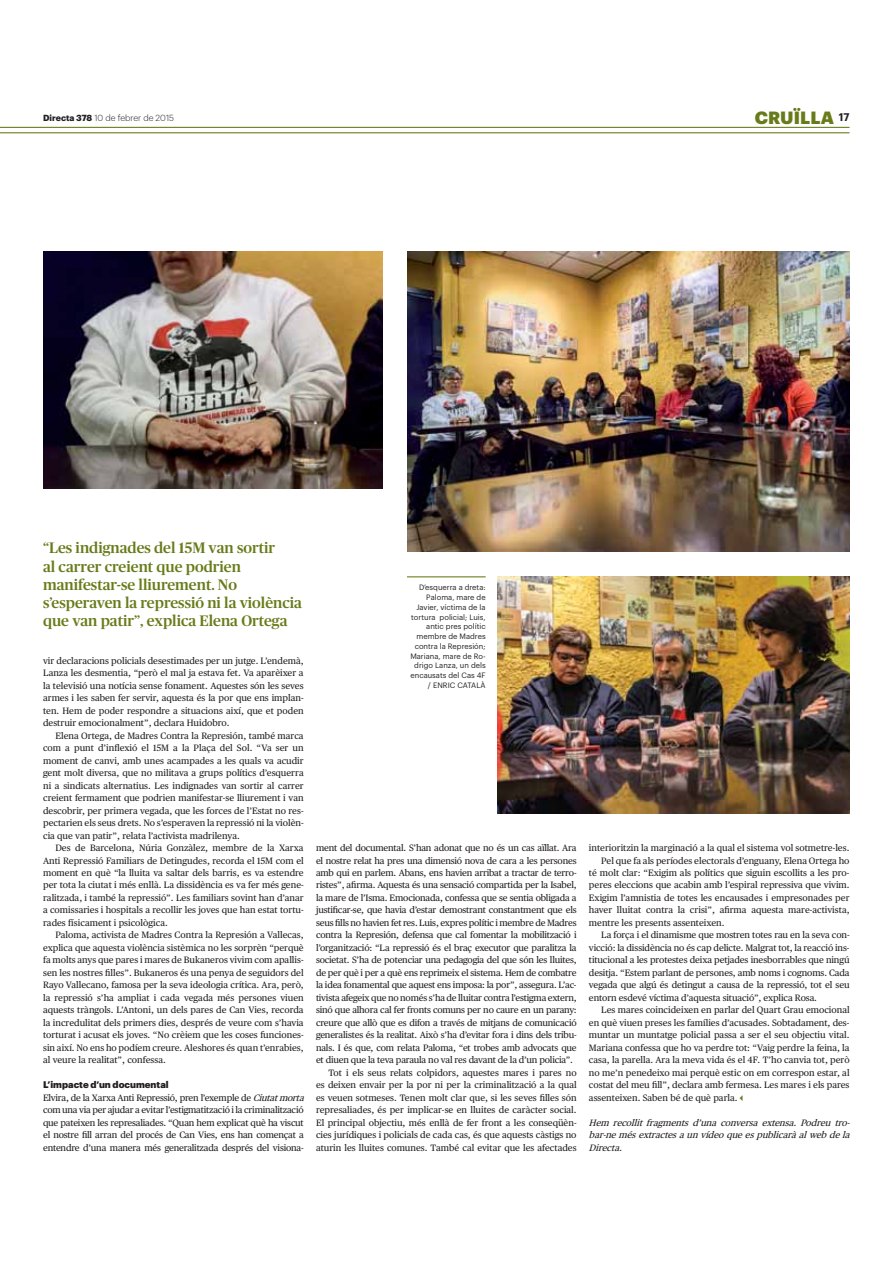
<style>
.page{position:relative;width:893px;height:1263px;background:#fff}
.page>*{position:absolute;margin:0;border:0;box-sizing:border-box;transform-origin:0 0}
.t1{font:900 17.4px "Graphik";letter-spacing:.005em;color:#687b1a}
.t2{font:500 15.15px/18.3px "Publico";color:#687b1a}
.t3{font:900 9.45px "Graphik";color:#231f20}
.t4{font:9.3px/12.5px "Publico Text";letter-spacing:-.01em;color:#231f20;text-align:justify}
.t5{font:italic 9.3px/12.5px "Publico Text";color:#231f20;text-align:justify}
.t6{font:300 8.7px "Graphik";color:#231f20}
.t7{font:7.65px/9.8px "Graphik";color:#231f20;text-align:right}
.s1{font-weight:700}
.s2{font-style:italic}
</style>
<div class="page">
<hr style="left:0;top:127px;width:849px;height:1px;background:#687b1a">
<hr style="left:0;top:132px;width:849px;height:1px;background:#687b1a">
<img style="left:43px;top:252px;width:339px;height:237px">
<img style="left:498px;top:576px;width:351px;height:238px">
<img style="left:407px;top:252px;width:442px;height:299px">
<hr style="left:407px;top:576px;width:79px;height:1px;background:#687b1a">
<p class="t6" style="left:43px;top:114px;width:132px"><span class="s1">Directa 378</span> 10 de febrer de 2015</p>
<h1 class="t1" style="left:755px;top:111px;width:96px">CRUÏLLA <sup>17</sup></h1>
<h2 class="t2" style="left:43px;top:540px;width:260px">“Les indignades del 15M van sortir<br>al carrer creient que podrien manifestar-se lliurement. No s’esperaven la repressió ni la violència que van patir”, explica Elena Ortega</h2>
<p class="t4" style="left:43px;top:655px;width:262px">vir declaracions policials desestimades per un jutge. L’endemà, Lanza les desmentia, “però el mal ja estava fet. Va aparèixer a la televisió una notícia sense fonament. Aquestes són les seves armes i les saben fer servir, aquesta és la por que ens implan&shy;ten. Hem de poder respondre a situacions així, que et poden destruir emocionalment”, declara Huidobro.</p>
<p class="t4" style="left:43px;top:730px;width:262px;text-indent:12px">Elena Ortega, de Madres Contra la Represión, també marca com a punt d’inflexió el 15M a la Plaça del Sol. “Va ser un moment de canvi, amb unes acampades a les quals va acudir gent molt diversa, que no militava a grups polítics d’esquerra ni a sindicats alternatius. Les indignades van sortir al carrer creient fermament que podrien manifestar-se lliurement i van descobrir, per primera vegada, que les forces de l’Estat no res&shy;pectarien els seus drets. No s’esperaven la repressió ni la violèn&shy;cia que van patir”, relata l’activista madrilenya.</p>
<p class="t4" style="left:43px;top:842px;width:262px;text-indent:12px">Des de Barcelona, Núria Gonzàlez, membre de la Xarxa Anti Repressió Familiars de Detingudes, recorda el 15M com el moment en què “la lluita va saltar dels barris, es va estendre per tota la ciutat i més enllà. La dissidència es va fer més gene&shy;ralitzada, i també la repressió”. Les familiars sovint han d’anar a comissaries i hospitals a recollir les joves que han estat tortu&shy;rades físicament i psicològica.</p>
<p class="t4" style="left:43px;top:930px;width:262px;text-indent:12px">Paloma, activista de Madres Contra la Represión a Vallecas, explica que aquesta violència sistèmica no les sorprèn “perquè fa molts anys que pares i mares de Bukaneros vivim com apallis&shy;sen les nostres filles”. Bukaneros és una penya de seguidors del Rayo Vallecano, famosa per la seva ideologia crítica. Ara, però, la repressió s’ha ampliat i cada vegada més persones viuen aquests tràngols. L’Antoni, un dels pares de Can Vies, recorda la incredulitat dels primers dies, després de veure com s’havia torturat i acusat els joves. “No crèiem que les coses funciones&shy;sin així. No ens ho podíem creure. Aleshores és quan t’enrabies, al veure la realitat”, confessa.</p>
<p class="t3" style="left:43px;top:1081px;width:127px">L’impacte d’un documental</p>
<p class="t4" style="left:43px;top:1092px;width:265px;text-align:left">Elvira, de la Xarxa Anti Repressió, pren l’exemple de <span class="s2">Ciutatmorta </span>com una via per ajudar a evitar l’estigmatització i la criminalització que pateixen les represaliades. “Quan hem explicat què ha viscut el nostre fill arran del procés de Can Vies, ens han començat a entendre d’una manera més generalitzada després del visiona-</p>
<p class="t7" style="left:410px;top:583px;width:77px">D’esquerra a dreta:<br>Paloma, mare de<br>Javier, víctima de la tortura policial; Luis, antic pres polític membre de Madres contra la Represión;<br>Mariana, mare de Ro&shy;drigo Lanza, un dels encausats del Cas 4F / ENRIC CATALÀ</p>
<p class="t4" style="left:316px;top:842px;width:262px">ment del documental. S’han adonat que no és un cas aïllat. Ara</p>
<p class="t4" style="left:316px;top:855px;width:262px">el nostre relat ha pres una dimensió nova de cara a les persones</p>
<p class="t4" style="left:316px;top:867px;width:262px">amb qui en parlem. Abans, ens havien arribat a tractar de terro-</p>
<p class="t4" style="left:316px;top:880px;width:262px">ristes”, afirma. Aquesta és una sensació compartida per la Isabel,</p>
<p class="t4" style="left:316px;top:892px;width:262px">la mare de l’Isma. Emocionada, confessa que se sentia obligada a</p>
<p class="t4" style="left:316px;top:905px;width:262px">justificar-se, que havia d’estar demostrant constantment que els</p>
<p class="t4" style="left:316px;top:917px;width:262px">seus fills no havien fet res. Luis, expres polític i membre de Madres</p>
<p class="t4" style="left:316px;top:930px;width:262px">contra la Represión, defensa que cal fomentar la mobilització i</p>
<p class="t4" style="left:316px;top:942px;width:262px">l’organització: “La repressió és el braç executor que paralitza la</p>
<p class="t4" style="left:316px;top:955px;width:262px">societat. S’ha de potenciar una pedagogia del que són les lluites,</p>
<p class="t4" style="left:316px;top:967px;width:262px">de per què i per a què ens reprimeix el sistema. Hem de combatre</p>
<p class="t4" style="left:316px;top:980px;width:262px">la idea fonamental que aquest ens imposa: la por”, assegura. L’ac-</p>
<p class="t4" style="left:316px;top:992px;width:262px">tivista afegeix que no només s’ha de lluitar contra l’estigma extern,</p>
<p class="t4" style="left:316px;top:1005px;width:262px">sinó que alhora cal fer fronts comuns per no caure en un parany:</p>
<p class="t4" style="left:316px;top:1017px;width:262px">creure que allò que es difon a través de mitjans de comunicació</p>
<p class="t4" style="left:316px;top:1030px;width:262px">generalistes és la realitat. Això s’ha d’evitar fora i dins dels tribu-</p>
<p class="t4" style="left:316px;top:1042px;width:262px">nals. I és que, com relata Paloma, “et trobes amb advocats que</p>
<p class="t4" style="left:316px;top:1055px;width:258px">et diuen que la teva paraula no val res davant de la d’un policia”.</p>
<p class="t4" style="left:328px;top:1067px;width:250px">Tot i els seus relats colpidors, aquestes mares i pares no</p>
<p class="t4" style="left:316px;top:1080px;width:262px">es deixen envair per la por ni per la criminalització a la qual</p>
<p class="t4" style="left:316px;top:1092px;width:262px">es veuen sotmeses. Tenen molt clar que, si les seves filles són</p>
<p class="t4" style="left:316px;top:1104px;width:262px">represaliades, és per implicar-se en lluites de caràcter social.</p>
<p class="t4" style="left:316px;top:1117px;width:262px">El principal objectiu, més enllà de fer front a les conseqüèn-</p>
<p class="t4" style="left:316px;top:1129px;width:262px">cies jurídiques i policials de cada cas, és que aquests càstigs no</p>
<p class="t4" style="left:316px;top:1142px;width:262px">aturin les lluites comunes. També cal evitar que les afectades</p>
<p class="t4" style="left:589px;top:842px;width:262px">interioritzin la marginació a la qual el sistema vol sotmetre-les.</p>
<p class="t4" style="left:601px;top:855px;width:250px">Pel que fa als períodes electorals d’enguany, Elena Ortega ho</p>
<p class="t4" style="left:589px;top:867px;width:262px">té molt clar: “Exigim als polítics que siguin escollits a les pro-</p>
<p class="t4" style="left:589px;top:880px;width:262px">peres eleccions que acabin amb l’espiral repressiva que vivim.</p>
<p class="t4" style="left:589px;top:892px;width:262px">Exigim l’amnistia de totes les encausades i empresonades per</p>
<p class="t4" style="left:589px;top:905px;width:262px">haver lluitat contra la crisi”, afirma aquesta mare-activista,</p>
<p class="t4" style="left:589px;top:917px;width:137px">mentre les presents assenteixen.</p>
<p class="t4" style="left:601px;top:930px;width:250px">La força i el dinamisme que mostren totes rau en la seva con-</p>
<p class="t4" style="left:589px;top:942px;width:262px">vicció: la dissidència no és cap delicte. Malgrat tot, la reacció ins-</p>
<p class="t4" style="left:589px;top:955px;width:262px">titucional a les protestes deixa petjades inesborrables que ningú</p>
<p class="t4" style="left:589px;top:967px;width:262px">desitja. “Estem parlant de persones, amb noms i cognoms. Cada</p>
<p class="t4" style="left:589px;top:980px;width:262px">vegada que algú és detingut a causa de la repressió, tot el seu</p>
<p class="t4" style="left:589px;top:992px;width:230px">entorn esdevé víctima d’aquesta situació”, explica Rosa.</p>
<p class="t4" style="left:601px;top:1005px;width:250px">Les mares coincideixen en parlar del Quart Grau emocional</p>
<p class="t4" style="left:589px;top:1017px;width:262px">en què viuen preses les famílies d’acusades. Sobtadament, des-</p>
<p class="t4" style="left:589px;top:1030px;width:262px">muntar un muntatge policial passa a ser el seu objectiu vital.</p>
<p class="t4" style="left:589px;top:1042px;width:262px">Mariana confessa que ho va perdre tot: “Vaig perdre la feina, la</p>
<p class="t4" style="left:589px;top:1055px;width:262px">casa, la parella. Ara la meva vida és el 4F. T’ho canvia tot, però</p>
<p class="t4" style="left:589px;top:1067px;width:262px">no me’n penedeixo mai perquè estic on em correspon estar, al</p>
<p class="t4" style="left:589px;top:1080px;width:262px">costat del meu fill”, declara amb fermesa. Les mares i els pares</p>
<p class="t4" style="left:589px;top:1092px;width:150px">assenteixen. Saben bé de què parla.</p>
<p class="t5" style="left:589px;top:1117px;width:265px">Hem recollit fragments d’una conversa extensa. Podreu tro&shy;bar-ne mésextractesa un vídeo que espublicarà alweb de la Directa.</p>
</div>
